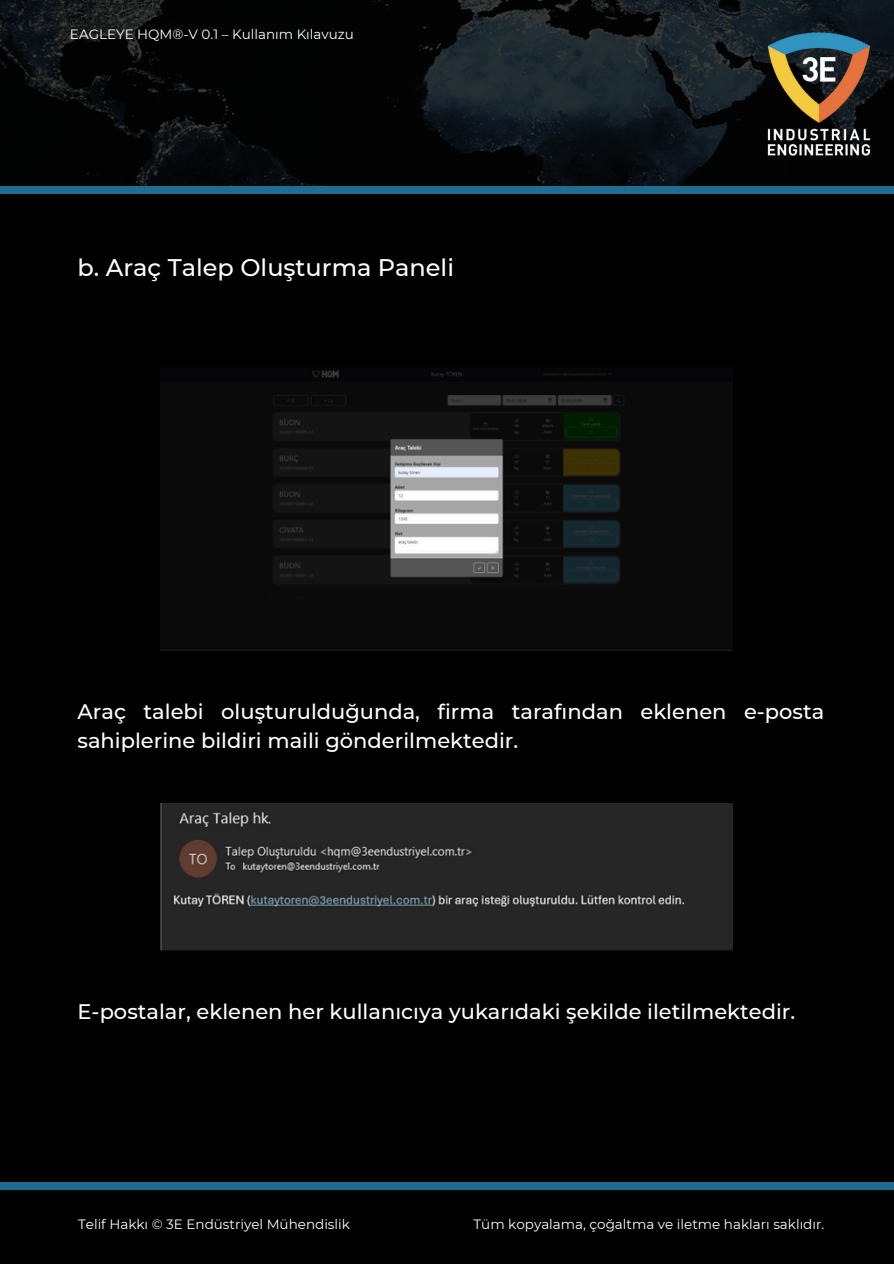
<style>
.page{position:relative;width:894px;height:1264px;background:#fff}
.page>*{position:absolute;margin:0;border:0;box-sizing:border-box;transform-origin:0 0}
.t1{font:500 24px "Montserrat";color:#fff}
.t2{font:500 21px/29.2px "Montserrat";color:#fff}
.t3{font:13.5px "Montserrat";color:#fff}
</style>
<div class="page">
<div style="left:0;top:0;width:893px;height:1263px;background:#000"></div>
<img style="left:0;top:0;width:893px;height:187px">
<div style="left:0;top:187px;width:893px;height:6px;background:#1f6e92"></div>
<div style="left:0;top:1182px;width:893px;height:7px;background:#1f6e92"></div>
<img style="left:760px;top:28px;width:127px;height:142px">
<img style="left:161px;top:370px;width:571px;height:280px">
<img style="left:161px;top:803px;width:571px;height:147px">
<h2 class="t3" style="left:70px;top:26px;width:285px">EAGLEYE HQM®-V 0.1 – Kullanım Kılavuzu</h2>
<p class="t1" style="left:77px;top:253px;width:374px">b. Araç Talep Oluşturma Paneli</p>
<h2 class="t2" style="left:77px;top:696px;width:748px">Araç talebi oluşturulduğunda, fi rma tarafından eklenen e-posta sahi pleri ne bi ldi ri mai li gönderi lmektedi r.</h2>
<p class="t2" style="left:77px;top:996px;width:719px">E-postalar, eklenen her kullanıcıya yukarıdaki şeki lde i leti lmektedi r.</p>
<p class="t3" style="left:78px;top:1216px;width:273px">Telif Hakkı © 3E Endüstriyel Mühendisli k</p>
<h1 class="t3" style="left:473px;top:1216px;width:352px">Tüm kopyalama, çoğaltma ve i letme hakları saklıdır.</h1>
</div>
